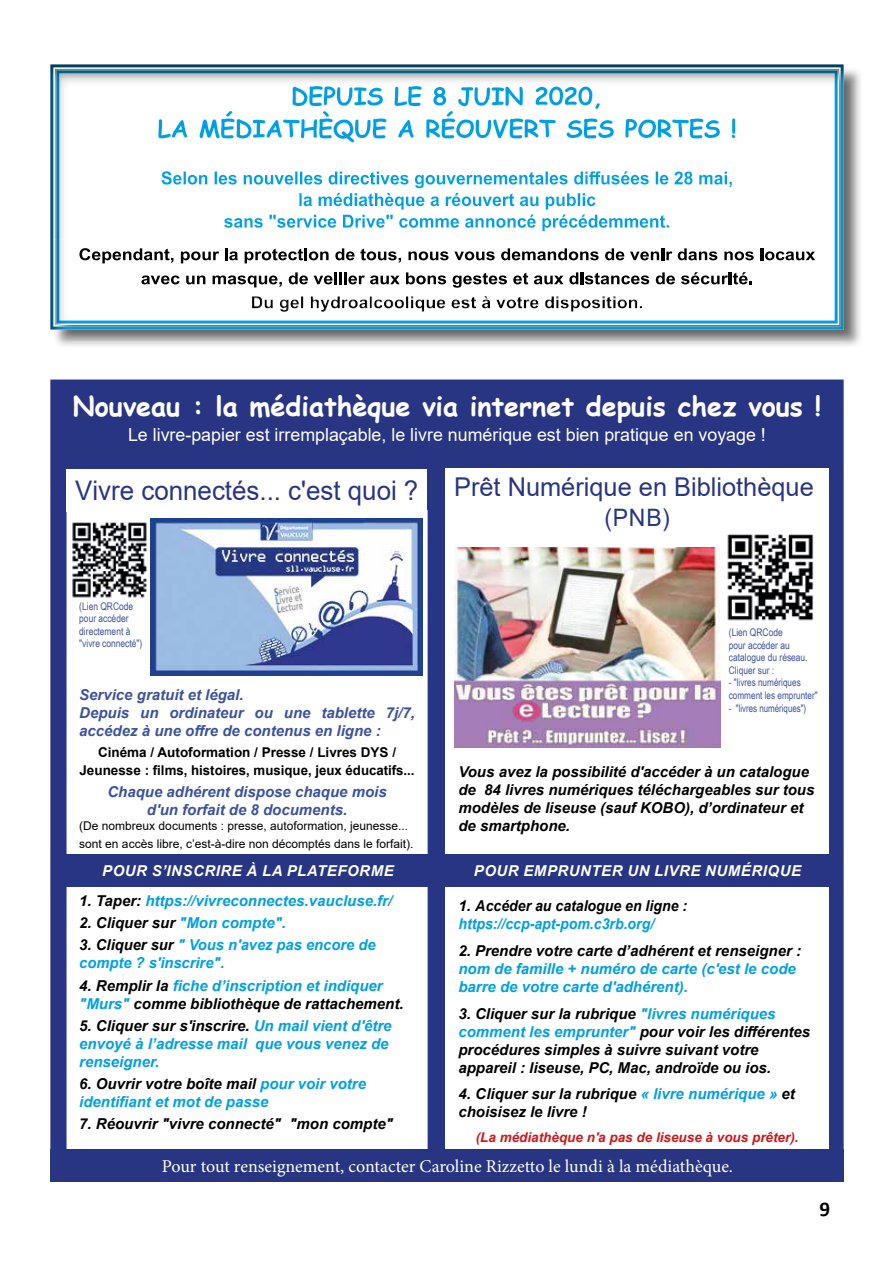
<style>
.page{position:relative;width:893px;height:1263px;background:#fff}
.page>*{position:absolute;margin:0;border:0;box-sizing:border-box;transform-origin:0 0}
.t1{font:700 27px "Comic Sans MS";color:#fff}
.t2{font:27px "Arial";color:#283583;scale:.96 1}
.t3{font:25.95px "Arial";color:#283583}
.t4{font:24px "Arial";color:#283583;scale:.96 1}
.t5{font:700 21px "Calibri";color:#000}
.t6{font:18px "Arial";color:#fff}
.t7{font:18px "Minion Pro";color:#fff}
.t8{font:italic 700 15px/18px "Arial";color:#000}
.t9{font:italic 700 15px/18px "Arial";color:#009fe3}
.t10{font:italic 700 15px/18px "Arial";color:#3c519f}
.t11{font:italic 700 15px "Arial";letter-spacing:.035em;color:#fff}
.t12{font:italic 700 15px "Arial";color:#009fe3;scale:.94 1}
.t13{font:700 13.5px/18px "Arial";color:#000;text-align:center}
.t14{font:italic 700 13.5px "Arial";color:#cd171a}
.t15{font:12px/18px "Arial";color:#000}
.t16{font:10.5px/12.6px "Arial Narrow";color:#3c519f}
.t17{font:10.5px/12.6px "Arial Narrow";color:#3c519f;scale:.95 1}
.t18{font:10.5px "Arial Narrow";color:#3c519f;scale:.92 1}
.s1{color:#000}
.s2{color:#009fe3}
</style>
<div class="page">
<img style="left:55px;top:69px;width:806px;height:277px">
<img style="left:53px;top:67px;width:791px;height:263px">
<img style="left:56px;top:70px;width:782px;height:254px">
<div style="left:50px;top:379px;width:794px;height:771px;background:#283583"></div>
<svg style="left:64px;top:507px;width:367px;height:642px"></svg>
<div style="left:66px;top:469px;width:361px;height:42px;background:#fff"></div>
<img style="left:71px;top:518px;width:80px;height:84px">
<div style="left:446px;top:748px;width:383px;height:401px;background:#fff"></div>
<div style="left:51px;top:1149px;width:793px;height:32px;background:#283583"></div>
<div style="left:446px;top:528px;width:383px;height:221px;background:#fff"></div>
<div style="left:65px;top:854px;width:366px;height:32px;background:#283583"></div>
<div style="left:445px;top:854px;width:385px;height:33px;background:#283583"></div>
<img style="left:151px;top:519px;width:271px;height:156px">
<img style="left:454px;top:548px;width:266px;height:199px">
<div style="left:446px;top:468px;width:383px;height:67px;background:#fff"></div>
<img style="left:727px;top:534px;width:87px;height:87px">
<img style="left:252px;top:296px;width:363px;height:12px">
<h1 class="t1" style="left:73px;top:386px;width:750px">Nouveau : la médiathèque via internet depuis chez vous !</h1>
<p class="t6" style="left:128px;top:423px;width:639px">Le livre-papier est irremplaçable, le livre numérique est bien pratique en voyage !</p>
<h1 class="t2" style="left:75px;top:472px;width:359px">Vivre connectés... c'est quoi ?</h1>
<p class="t16" style="left:79px;top:599px;width:64px">(Lien QRCode pour accéder directement à "vivre connecté")</p>
<p class="t10" style="left:79px;top:687px;width:337px">Service gratuit et légal.<br>Depuis un ordinateur ou une tablette 7j/7, accédez à une offre de contenus en ligne :</p>
<p class="t13" style="left:79px;top:743px;width:337px">Cinéma / Autoformation / Presse / Livres DYS /<br>Jeunesse : films, histoires, musique, jeux éducatifs...</p>
<p class="t10" style="left:107px;top:783px;width:281px;text-align:center">Chaque adhérent dispose chaque mois d'un forfait de 8 documents.</p>
<p class="t15" style="left:79px;top:816px;width:336px">(De nombreux documents : presse, autoformation, jeunesse... sont en accès libre, c’est-à-dire non décomptés dans le forfait).</p>
<h2 class="t3" style="left:454px;top:469px;width:361px">Prêt Numérique en Bibliothèque</h2>
<h3 class="t4" style="left:605px;top:501px;width:69px">(PNB)</h3>
<p class="t16" style="left:729px;top:626px;width:80px">(Lien QRCode<br>pour accéder au catalogue du réseau.<br>Cliquer sur :</p>
<p class="t17" style="left:729px;top:676px;width:95px">- "livres numériques comment les emprunter"</p>
<p class="t18" style="left:729px;top:700px;width:86px">- "livres numériques")</p>
<p class="t8" style="left:458px;top:763px;width:357px">Vous avez la possibilité d'accéder à un catalogue de 84 livres numériques téléchargeables sur tous modèles de liseuse (sauf KOBO), d’ordinateur et de smartphone.</p>
<p class="t11" style="left:102px;top:860px;width:293px">POUR S’INSCRIRE À LA PLATEFORME</p>
<p class="t11" style="left:474px;top:861px;width:329px">POUR EMPRUNTER UN LIVRE NUMÉRIQUE</p>
<p class="t9" style="left:79px;top:892px;width:314px"><span class="s1">1. Taper:</span> https://vivreconnectes.vaucluse.fr/</p>
<p class="t8" style="left:79px;top:914px;width:208px">2. Cliquer sur <span class="s2">"Mon compte".</span></p>
<p class="t9" style="left:79px;top:936px;width:298px"><span class="s1">3. Cliquer sur</span> " Vous n'avez pas encore de compte ? s'inscrire".</p>
<p class="t8" style="left:79px;top:977px;width:326px">4. Remplir la <span class="s2">fiche d’inscription et indiquer "Murs"</span> comme bibliothèque de rattachement.</p>
<p class="t9" style="left:79px;top:1017px;width:314px"><span class="s1">5. Cliquer sur s'inscrire.</span> Un mail vient d'être envoyé à l’adresse mail que vous venez de renseigner.</p>
<p class="t9" style="left:79px;top:1075px;width:288px"><span class="s1">6. Ouvrir votre boîte mail</span> pour voir votre identifiant et mot de passe</p>
<p class="t8" style="left:79px;top:1115px;width:315px">7. Réouvrir "vivre connecté" "mon compte"</p>
<p class="t8" style="left:458px;top:898px;width:230px">1. Accéder au catalogue en ligne :</p>
<p class="t12" style="left:458px;top:914px;width:210px">https://ccp-apt-pom.c3rb.org/</p>
<p class="t8" style="left:458px;top:942px;width:344px">2. Prendre votre carte d’adhérent et renseigner :</p>
<p class="t9" style="left:458px;top:960px;width:339px">nom de famille + numéro de carte (c'est le code barre de votre carte d'adhérent).</p>
<p class="t8" style="left:458px;top:1005px;width:353px">3. Cliquer sur la rubrique <span class="s2">"livres numériques comment les emprunter"</span> pour voir les différentes procédures simples à suivre suivant votre appareil : liseuse, PC, Mac, androïde ou ios.</p>
<p class="t8" style="left:458px;top:1085px;width:338px">4. Cliquer sur la rubrique <span class="s2">« livre numérique »</span> et choisisez le livre !</p>
<p class="t14" style="left:476px;top:1128px;width:324px">(La médiathèque n'a pas de liseuse à vous prêter).</p>
<p class="t7" style="left:162px;top:1154px;width:573px">Pour tout renseignement, contacter Caroline Rizzetto le lundi à la médiathèque.</p>
<h3 class="t5" style="left:820px;top:1194px;width:12px">9</h3>
</div>
